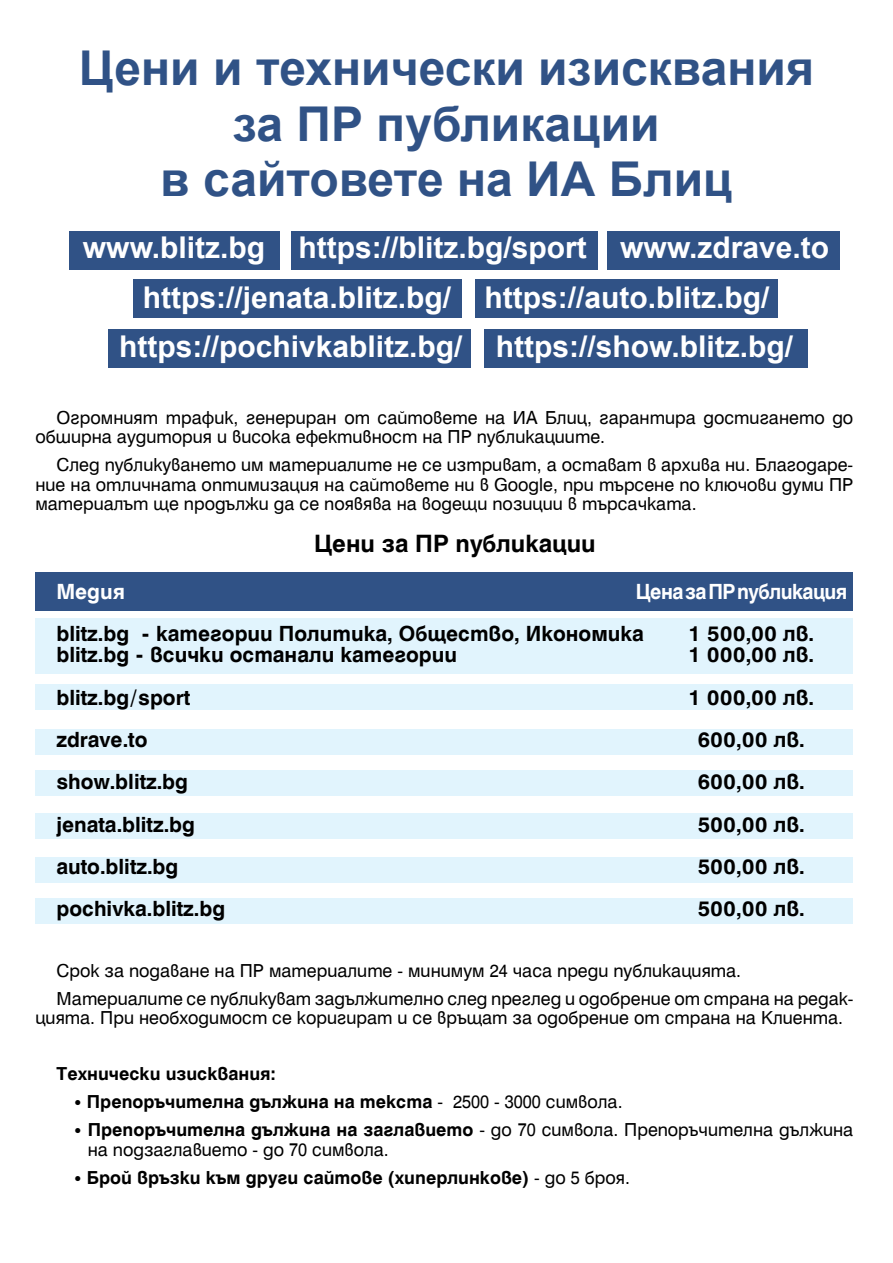
<style>
.page{position:relative;width:893px;height:1263px;background:#fff}
.page>*{position:absolute;margin:0;border:0;box-sizing:border-box;transform-origin:0 0}
.t1{font:700 48px/55.5px "Arial";color:#305286;text-align:center}
.t2{font:700 30px/49.5px "Arial";color:#fff;text-align:center}
.t3{font:24px "Hebar B Bold";color:#000}
.t4{font:21px "Hebar B Bold";color:#000}
.t5{font:21px "Hebar B Bold";letter-spacing:-.025em;color:#fff;scale:.94 1}
.t6{font:21px "Hebar B Bold";letter-spacing:-.025em;color:#fff}
.t7{font:18px/19.5px "Hebar B Normal";color:#000}
.t8{font:18px "Hebar B Bold";color:#000}
.s1{font-family:"Hebar B Normal"}
</style>
<div class="page">
<div style="left:70px;top:231px;width:210px;height:38px;background:#305286"></div>
<div style="left:292px;top:231px;width:306px;height:38px;background:#305286"></div>
<div style="left:607px;top:231px;width:233px;height:38px;background:#305286"></div>
<div style="left:133px;top:279px;width:328px;height:38px;background:#305286"></div>
<div style="left:475px;top:279px;width:303px;height:38px;background:#305286"></div>
<div style="left:108px;top:329px;width:363px;height:38px;background:#305286"></div>
<div style="left:485px;top:329px;width:323px;height:38px;background:#305286"></div>
<div style="left:35px;top:685px;width:818px;height:25px;background:#e1f4fd"></div>
<div style="left:35px;top:572px;width:818px;height:38px;background:#305286"></div>
<div style="left:35px;top:619px;width:818px;height:55px;background:#e1f4fd"></div>
<div style="left:35px;top:729px;width:818px;height:26px;background:#e1f4fd"></div>
<div style="left:35px;top:770px;width:818px;height:26px;background:#e1f4fd"></div>
<div style="left:35px;top:813px;width:818px;height:25px;background:#e1f4fd"></div>
<div style="left:35px;top:857px;width:818px;height:25px;background:#e1f4fd"></div>
<div style="left:35px;top:898px;width:818px;height:26px;background:#e1f4fd"></div>
<h1 class="t1" style="left:79px;top:42px;width:736px">Цени и технически изисквания за ПР публикации<br>в сайтовете на ИА Блиц</h1>
<h2 class="t2" style="left:83px;top:224px;width:748px">www.blitz.bg https://blitz.bg/sport www.zdrave.to https://jenata.blitz.bg/ https://auto.blitz.bg/ https://pochivkablitz.bg/ https://show.blitz.bg/</h2>
<p class="t7" style="left:35px;top:408px;width:819px;text-indent:21px">Огромният трафик, генериран от сайтовете на ИА Блиц, гарантира достигането до обширна аудитория и висока ефективност на ПР публикациите.</p>
<p class="t7" style="left:35px;top:456px;width:819px;text-align:justify;text-indent:21px">След публикуването им материалите не се изтриват, а остават в архива ни. Благодаре&shy;ние на отличната оптимизация на сайтовете ни в Google, при търсене по ключови думи ПР материалът ще продължи да се появява на водещи позиции в търсачката.</p>
<h3 class="t3" style="left:314px;top:530px;width:283px">Цени за ПР публикации</h3>
<p class="t6" style="left:56px;top:580px;width:70px">Медия</p>
<p class="t5" style="left:636px;top:580px;width:226px">Цена за ПР публикация</p>
<p class="t4" style="left:56px;top:623px;width:589px">blitz.bg - категории Политика, Общество, Икономика</p>
<p class="t4" style="left:688px;top:623px;width:128px">1 500,00 лв.</p>
<p class="t4" style="left:56px;top:644px;width:402px">blitz.bg - всички останали категории</p>
<p class="t4" style="left:688px;top:644px;width:128px">1 000,00 лв.</p>
<p class="t4" style="left:56px;top:686px;width:135px">blitz.bg/sport</p>
<p class="t4" style="left:688px;top:686px;width:128px">1 000,00 лв.</p>
<p class="t4" style="left:56px;top:728px;width:93px">zdrave.to</p>
<p class="t4" style="left:697px;top:728px;width:109px">600,00 лв.</p>
<p class="t4" style="left:56px;top:770px;width:133px">show.blitz.bg</p>
<p class="t4" style="left:697px;top:770px;width:109px">600,00 лв.</p>
<p class="t4" style="left:56px;top:813px;width:140px">jenata.blitz.bg</p>
<p class="t4" style="left:697px;top:813px;width:109px">500,00 лв.</p>
<p class="t4" style="left:56px;top:855px;width:123px">auto.blitz.bg</p>
<p class="t4" style="left:697px;top:855px;width:109px">500,00 лв.</p>
<p class="t4" style="left:56px;top:897px;width:170px">pochivka.blitz.bg</p>
<p class="t4" style="left:697px;top:897px;width:109px">500,00 лв.</p>
<p class="t7" style="left:57px;top:957px;width:798px;line-height:28px">Срок за подаване на ПР материалите - минимум 24 часа преди публикацията.<br>Материалите се публикуват задължително след преглед и одобрение от страна на редак-</p>
<p class="t7" style="left:35px;top:1009px;width:809px">цията. При необходимост се коригират и се връщат за одобрение от страна на Клиента.</p>
<p class="t8" style="left:57px;top:1064px;width:220px">Технически изисквания:</p>
<p class="t8" style="left:74px;top:1092px;width:550px">• Препоръчителна дължина на текста <span class="s1">- 2500 - 3000 символа.</span></p>
<p class="t8" style="left:74px;top:1120px;width:781px">• Препоръчителна дължина на заглавието <span class="s1">- до 70 символа. Препоръчителна дължина</span></p>
<p class="t7" style="left:88px;top:1140px;width:303px">на подзаглавието - до 70 символа.</p>
<p class="t8" style="left:74px;top:1168px;width:558px">• Брой връзки към други сайтове (хиперлинкове) <span class="s1">- до 5 броя.</span></p>
</div>
